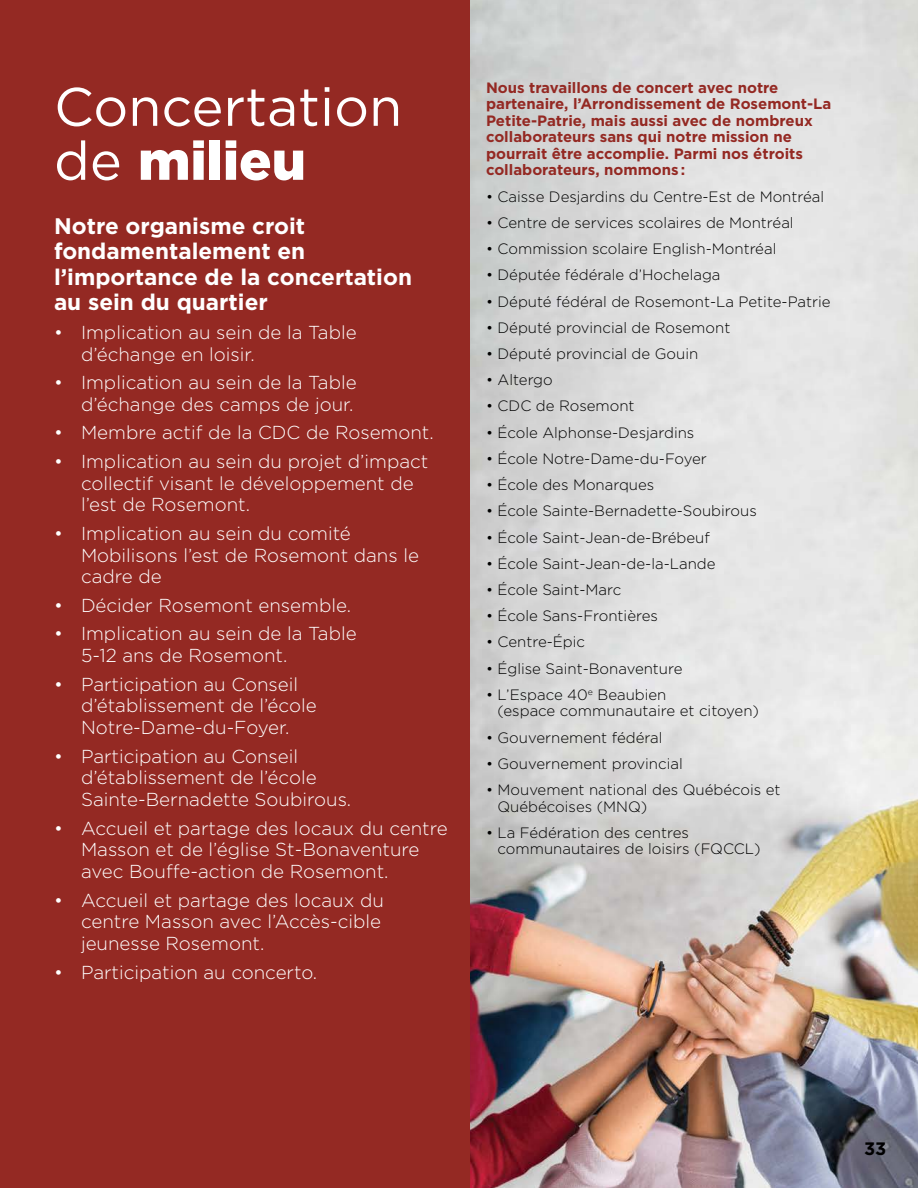
<style>
.page{position:relative;width:918px;height:1188px;background:#fff}
.page>*{position:absolute;margin:0;border:0;box-sizing:border-box;transform-origin:0 0}
.t1{font:54px/54px "Gotham HTF";color:#fff}
.t2{font:700 22.5px/25.5px "Gotham";color:#fff}
.t3{font:300 18.75px/21.8px "Gotham";color:#fff}
.t4{font:700 18px "Gotham";color:#000}
.t5{font:300 15px/16.5px "Gotham";color:#000}
.t6{font:700 15px/16.5px "Gotham";color:#942923}
.s1{font-weight:900}
</style>
<div class="page">
<img style="left:469px;top:0;width:449px;height:1188px">
<div style="left:0;top:0;width:469px;height:1188px;background:#942923"></div>
<h1 class="t1" style="left:54px;top:79px;width:350px">Concertation de <span class="s1">milieu</span></h1>
<p class="t2" style="left:54px;top:213px;width:360px">Notre organisme croit fondamentalement en l’importance de la concertation au sein du quartier</p>
<p class="t3" style="left:81px;top:321px;width:277px;text-indent:-27px">• Implication au sein de la Table d’échange en loisir.</p>
<p class="t3" style="left:54px;top:371px;width:304px;text-align:right">• Implication au sein de la Table d’échange des camps de jour.</p>
<p class="t3" style="left:54px;top:421px;width:381px">• Membre actif de la CDC de Rosemont.</p>
<p class="t3" style="left:81px;top:450px;width:349px;text-indent:-27px">• Implication au sein du projet d’impact collectif visant le développement de l’est de Rosemont.</p>
<p class="t3" style="left:81px;top:522px;width:339px;text-indent:-27px">• Implication au sein du comité<br>Mobilisons l’est de Rosemont dans le cadre de</p>
<p class="t3" style="left:54px;top:594px;width:299px">• Décider Rosemont ensemble.</p>
<p class="t3" style="left:81px;top:622px;width:277px;text-indent:-27px">• Implication au sein de la Table<br>5-12 ans de Rosemont.</p>
<p class="t3" style="left:81px;top:673px;width:237px;text-indent:-27px">• Participation au Conseil d’établissement de l’école<br>Notre-Dame-du-Foyer.</p>
<p class="t3" style="left:81px;top:745px;width:272px;text-indent:-27px">• Participation au Conseil d’établissement de l’école<br>Sainte-Bernadette Soubirous.</p>
<p class="t3" style="left:81px;top:817px;width:368px;text-indent:-27px">• Accueil et partage des locaux du centre<br>Masson et de l’église St-Bonaventure avec Bouffe-action de Rosemont.</p>
<p class="t3" style="left:81px;top:889px;width:304px;text-indent:-27px">• Accueil et partage des locaux du centre Masson avec l’Accès-cible jeunesse Rosemont.</p>
<p class="t3" style="left:54px;top:961px;width:265px">• Participation au concerto.</p>
<p class="t6" style="left:486px;top:79px;width:347px">Nous travaillons de concert avec notre partenaire, l’Arrondissement de Rosemont-La Petite-Patrie, mais aussi avec de nombreux collaborateurs sans qui notre mission ne pourrait être accomplie. Parmi nos étroits collaborateurs, nommons :</p>
<p class="t5" style="left:486px;top:188px;width:340px">• Caisse Desjardins du Centre-Est de Montréal</p>
<p class="t5" style="left:486px;top:214px;width:309px">• Centre de services scolaires de Montréal</p>
<p class="t5" style="left:486px;top:240px;width:292px">• Commission scolaire English-Montréal</p>
<p class="t5" style="left:486px;top:266px;width:236px">• Députée fédérale d’Hochelaga</p>
<p class="t5" style="left:486px;top:293px;width:346px">• Député fédéral de Rosemont-La Petite-Patrie</p>
<p class="t5" style="left:486px;top:319px;width:246px">• Député provincial de Rosemont</p>
<p class="t5" style="left:486px;top:345px;width:214px">• Député provincial de Gouin</p>
<p class="t5" style="left:486px;top:371px;width:68px">• Altergo</p>
<p class="t5" style="left:486px;top:398px;width:150px">• CDC de Rosemont</p>
<p class="t5" style="left:486px;top:424px;width:210px">• École Alphonse-Desjardins</p>
<p class="t5" style="left:486px;top:450px;width:222px">• École Notre-Dame-du-Foyer</p>
<p class="t5" style="left:486px;top:476px;width:170px">• École des Monarques</p>
<p class="t5" style="left:486px;top:502px;width:272px">• École Sainte-Bernadette-Soubirous</p>
<p class="t5" style="left:486px;top:529px;width:225px">• École Saint-Jean-de-Brébeuf</p>
<p class="t5" style="left:486px;top:555px;width:231px">• École Saint-Jean-de-la-Lande</p>
<p class="t5" style="left:486px;top:581px;width:137px">• École Saint-Marc</p>
<p class="t5" style="left:486px;top:607px;width:173px">• École Sans-Frontières</p>
<p class="t5" style="left:486px;top:634px;width:101px">• Centre-Épic</p>
<p class="t5" style="left:486px;top:660px;width:198px">• Église Saint-Bonaventure</p>
<p class="t5" style="left:498px;top:686px;width:263px;text-indent:-12px">• L’Espace 40<sup>e</sup> Beaubien<br>(espace communautaire et citoyen)</p>
<p class="t5" style="left:486px;top:729px;width:178px">• Gouvernement fédéral</p>
<p class="t5" style="left:486px;top:755px;width:198px">• Gouvernement provincial</p>
<p class="t5" style="left:498px;top:781px;width:285px;text-indent:-12px">• Mouvement national des Québécois et<br>Québécoises (MNQ)</p>
<p class="t5" style="left:498px;top:824px;width:265px;text-indent:-12px">• La Fédération des centres communautaires de loisirs (FQCCL)</p>
<p class="t4" style="left:864px;top:1136px;width:24px">33</p>
</div>
